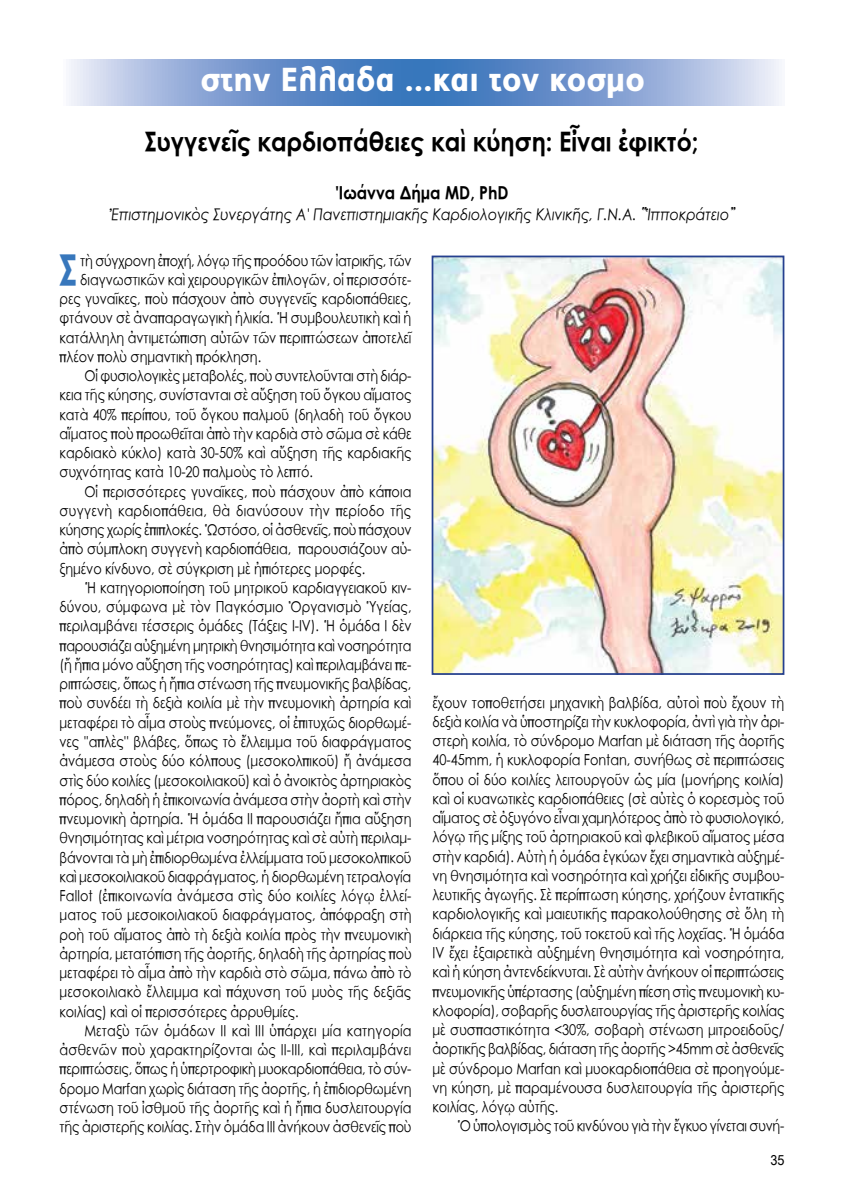
<style>
.page{position:relative;width:844px;height:1191px;background:#fff}
.page>*{position:absolute;margin:0;border:0;box-sizing:border-box;transform-origin:0 0}
.t1{font:41.65px "SK Century Gothic Pol Uni W Bold";color:#3777bc;scale:.86 1}
.t2{font:900 33.25px "PF Catalog";color:#fff;scale:.9 1}
.t3{font:26.25px "SK Century Gothic Pol Uni W Bold";color:#000;scale:.9 1}
.t4{font:17.5px "SK Century Gothic Pol Uni W Bold";color:#000;scale:.9 1}
.t5{font:15.75px "SK Century Gothic Pol Uni W Italic";color:#000;scale:.9 1}
.t6{font:14.88px/19.2px "SK Century Gothic Pol Uni W";letter-spacing:-.005em;color:#000;text-align:justify;scale:.86 1}
.t7{font:14.88px "SK Century Gothic Pol Uni W";letter-spacing:.015em;color:#000;scale:.86 1}
.t8{font:14px "Arial Unicode MS";color:#000;scale:.9 1}
</style>
<div class="page">
<svg style="left:69px;top:60px;width:713px;height:46px;background:#80a1d2"></svg>
<img style="left:434px;top:258px;width:347px;height:414px">
<div style="left:431px;top:255px;width:353px;height:420px;border:2px solid #25408f"></div>
<h2 class="t2" style="left:200px;top:60px;width:495px">στην Ελλαδα ...και τον κοσμο</h2>
<h3 class="t3" style="left:145px;top:122px;width:616px">Συγγενεῖς καρδιοπάθειες καὶ κύηση: Εἶναι ἐφικτό;</h3>
<p class="t4" style="left:335px;top:179px;width:194px">'Iωάννα Δήμα MD, PhD</p>
<p class="t5" style="left:109px;top:203px;width:695px">Ἐπιστημoνικὸς Συνεργάτης A' Πανεπιστημιακῆς Καρδιολογικῆς Κλινικῆς, Γ.Ν.Α. ῾῾Ἱπποκράτειο᾽᾽</p>
<h1 class="t1" style="left:59px;top:238px;width:22px">Σ</h1>
<p class="t6" style="left:80px;top:251px;width:386px">τὴ σύγχρονη ἐποχή, λόγῳ τῆς προόδου τῶν ἰατρικῆς, τῶν</p>
<p class="t6" style="left:80px;top:270px;width:386px">διαγνωστικῶν καὶ χειρουργικῶν ἐπιλογῶν, οἱ περισσότε-</p>
<p class="t6" style="left:60px;top:289px;width:410px">ρες γυναῖκες, ποὺ πάσχουν ἀπὸ συγγενεῖς καρδιοπάθειες,</p>
<p class="t6" style="left:60px;top:308px;width:410px">φτάνουν σὲ ἀναπαραγωγικὴ ἡλικία. Ἡ συμβουλευτικὴ καὶ ἡ</p>
<p class="t6" style="left:60px;top:328px;width:410px">κατάλληλη ἀντιμετώπιση αὐτῶν τῶν περιπτώσεων ἀποτελεῖ</p>
<p class="t6" style="left:60px;top:347px;width:236px">πλέον πολὺ σημαντικὴ πρόκληση.</p>
<p class="t6" style="left:84px;top:366px;width:382px">Οἱ φυσιολογικὲς μεταβολές, ποὺ συντελοῦνται στὴ διάρ-</p>
<p class="t6" style="left:60px;top:385px;width:410px">κεια τῆς κύησης, συνίστανται σὲ αὔξηση τοῦ ὄγκου αἵματος</p>
<p class="t6" style="left:60px;top:405px;width:410px">κατὰ 40% περίπου, τοῦ ὄγκου παλμοῦ (δηλαδὴ τοῦ ὄγκου</p>
<p class="t6" style="left:60px;top:424px;width:410px">αἵματος ποὺ προωθεῖται ἀπὸ τὴν καρδιὰ στὸ σῶμα σὲ κάθε</p>
<p class="t6" style="left:60px;top:443px;width:410px">καρδιακὸ κύκλο) κατὰ 30-50% καὶ αὔξηση τῆς καρδιακῆς</p>
<p class="t6" style="left:60px;top:462px;width:296px">συχνότητας κατὰ 10-20 παλμοὺς τὸ λεπτό.</p>
<p class="t6" style="left:84px;top:482px;width:382px">Οἱ περισσότερες γυναῖκες, ποὺ πάσχουν ἀπὸ κάποια</p>
<p class="t7" style="left:60px;top:502px;width:410px">συγγενὴ καρδιοπάθεια, θὰ διανύσουν τὴν περίοδο τῆς</p>
<p class="t6" style="left:60px;top:520px;width:411px">κύησης χωρίς ἐπιπλοκές. Ὡστόσο, οἱ ἀσθενεῖς, ποὺ πάσχουν</p>
<p class="t6" style="left:60px;top:539px;width:410px">ἀπὸ σύμπλοκη συγγενὴ καρδιοπάθεια, παρουσιάζουν αὐ-</p>
<p class="t6" style="left:60px;top:559px;width:357px">ξημένο κίνδυνο, σὲ σύγκριση μὲ ἠπιότερες μορφές.</p>
<p class="t6" style="left:84px;top:578px;width:382px">Ἡ κατηγοριοποίηση τοῦ μητρικοῦ καρδιαγγειακοῦ κιν-</p>
<p class="t6" style="left:60px;top:597px;width:410px">δύνου, σύμφωνα μὲ τὸν Παγκόσμιο Ὀργανισμὸ Ὑγείας,</p>
<p class="t6" style="left:60px;top:616px;width:410px">περιλαμβάνει τέσσερις ὁμάδες (Τάξεις I-IV). Ἡ ὁμάδα I δὲν</p>
<p class="t6" style="left:60px;top:636px;width:410px">παρουσιάζει αὐξημένη μητρικὴ θνησιμότητα καὶ νοσηρότητα</p>
<p class="t6" style="left:60px;top:655px;width:410px">(ἤ ἤπια μόνο αὔξηση τῆς νοσηρότητας) καὶ περιλαμβάνει πε-</p>
<p class="t6" style="left:60px;top:674px;width:410px">ριπτώσεις, ὅπως ἡ ἤπια στένωση τῆς πνευμονικῆς βαλβίδας,</p>
<p class="t6" style="left:60px;top:693px;width:410px">ποὺ συνδέει τὴ δεξιὰ κοιλία μὲ τὴν πνευμονικὴ ἀρτηρία καὶ</p>
<p class="t6" style="left:60px;top:713px;width:410px">μεταφέρει τὸ αἷμα στοὺς πνεύμονες, οἱ ἐπιτυχῶς διορθωμέ-</p>
<p class="t6" style="left:60px;top:732px;width:410px">νες ''απλὲς'' βλάβες, ὅπως τὸ ἔλλειμμα τοῦ διαφράγματος</p>
<p class="t6" style="left:60px;top:751px;width:410px">ἀνάμεσα στοὺς δύο κόλπους (μεσοκολπικοῦ) ἤ ἀνάμεσα</p>
<p class="t6" style="left:60px;top:770px;width:410px">στὶς δύο κοιλίες (μεσοκοιλιακοῦ) καὶ ὁ ἀνοικτὸς ἀρτηριακὸς</p>
<p class="t6" style="left:60px;top:790px;width:410px">πόρος, δηλαδὴ ἡ ἐπικοινωνία ἀνάμεσα στὴν ἀορτὴ καὶ στὴν</p>
<p class="t6" style="left:60px;top:809px;width:410px">πνευμονικὴ ἀρτηρία. Ἡ ὁμάδα ΙΙ παρουσιάζει ἤπια αὔξηση</p>
<p class="t6" style="left:60px;top:828px;width:410px">θνησιμότητας καὶ μέτρια νοσηρότητας καὶ σὲ αὐτὴ περιλαμ-</p>
<p class="t6" style="left:60px;top:847px;width:410px">βάνονται τὰ μὴ ἐπιδιορθωμένα ἐλλείμματα τοῦ μεσοκολπικοῦ</p>
<p class="t6" style="left:60px;top:867px;width:410px">καὶ μεσοκοιλιακοῦ διαφράγματος, ἡ διορθωμένη τετραλογία</p>
<p class="t6" style="left:60px;top:886px;width:410px">Fallot (ἐπικοινωνία ἀνάμεσα στὶς δύο κοιλίες λόγῳ ἐλλεί-</p>
<p class="t6" style="left:60px;top:905px;width:410px">ματος τοῦ μεσοικοιλιακοῦ διαφράγματος, ἀπόφραξη στὴ</p>
<p class="t6" style="left:60px;top:924px;width:410px">ροὴ τοῦ αἵματος ἀπὸ τὴ δεξιὰ κοιλία πρὸς τὴν πνευμονικὴ</p>
<p class="t6" style="left:60px;top:944px;width:411px">ἀρτηρία, μετατόπιση τῆς ἀορτῆς, δηλαδὴ τῆς ἀρτηρίας ποὺ</p>
<p class="t6" style="left:60px;top:963px;width:410px">μεταφέρει τὸ αἷμα ἀπὸ τὴν καρδιὰ στὸ σῶμα, πάνω ἀπὸ τὸ</p>
<p class="t6" style="left:60px;top:982px;width:410px">μεσοκοιλιακὸ ἔλλειμμα καὶ πάχυνση τοῦ μυὸς τῆς δεξιᾶς</p>
<p class="t6" style="left:60px;top:1001px;width:279px">κοιλίας) καὶ οἱ περισσότερες ἀρρυθμίες.</p>
<p class="t6" style="left:84px;top:1021px;width:382px">Μεταξὺ τῶν ὁμάδων ΙΙ καὶ ΙΙΙ ὑπάρχει μία κατηγορία</p>
<p class="t6" style="left:60px;top:1040px;width:410px">ἀσθενῶν ποὺ χαρακτηρίζονται ὡς ΙΙ-ΙΙΙ, καὶ περιλαμβάνει</p>
<p class="t6" style="left:60px;top:1059px;width:410px">περιπτώσεις, ὅπως ἡ ὑπερτροφικὴ μυοκαρδιοπάθεια, τὸ σύν-</p>
<p class="t6" style="left:60px;top:1078px;width:410px">δρομο Marfan χωρὶς διάταση τῆς ἀορτῆς, ἡ ἐπιδιορθωμένη</p>
<p class="t6" style="left:60px;top:1098px;width:410px">στένωση τοῦ ἰσθμοῦ τῆς ἀορτῆς καὶ ἡ ἤπια δυσλειτουργία</p>
<p class="t6" style="left:60px;top:1117px;width:410px">τῆς ἀριστερῆς κοιλίας. Στὴν ὁμάδα ΙΙΙ ἀνήκουν ἀσθενεῖς ποὺ</p>
<p class="t6" style="left:432px;top:693px;width:410px">ἔχουν τοποθετήσει μηχανικὴ βαλβίδα, αὐτοὶ ποὺ ἔχουν τὴ δεξιὰ κοιλία νὰ ὑποστηρίζει τὴν κυκλοφορία, ἀντὶ γιὰ τὴν ἀρι&shy;στερὴ κοιλία, τὸ σύνδρομο Marfan μὲ διάταση τῆς ἀορτῆς 40-45mm, ἡ κυκλοφορία Fontan, συνήθως σὲ περιπτώσεις ὅπου οἱ δύο κοιλίες λειτουργοῦν ὡς μία (μονήρης κοιλία) καὶ οἱ κυανωτικὲς καρδιοπάθειες (σὲ αὐτὲς ὁ κορεσμὸς τοῦ αἵματος σὲ ὀξυγόνο εἶναι χαμηλότερος ἀπὸ τὸ φυσιολογικό, λόγῳ τῆς μίξης τοῦ ἀρτηριακοῦ καὶ φλεβικοῦ αἵματος μέσα στὴν καρδιά). Αὐτὴ ἡ ὁμάδα ἐγκύων ἔχει σημαντικὰ αὐξημέ&shy;νη θνησιμότητα καὶ νοσηρότητα καὶ χρήζει εἰδικῆς συμβου&shy;λευτικῆς ἀγωγῆς. Σὲ περίπτωση κύησης, χρήζουν ἐντατικῆς καρδιολογικῆς καὶ μαιευτικῆς παρακολούθησης σὲ ὅλη τὴ διάρκεια τῆς κύησης, τοῦ τοκετοῦ καὶ τῆς λοχεῖας. Ἡ ὁμάδα IV ἔχει ἐξαιρετικὰ αὐξημένη θνησιμότητα καὶ νοσηρότητα, καὶ ἡ κύηση ἀντενδείκνυται. Σὲ αὐτὴν ἀνήκουν οἱ περιπτώσεις πνευμονικῆς ὑπέρτασης (αὐξημένη πίεση στὶς πνευμονικὴ κυ&shy;κλοφορία), σοβαρῆς δυσλειτουργίας τῆς ἀριστερῆς κοιλίας μὲ συσπαστικότητα &lt;30%, σοβαρὴ στένωση μιτροειδοῦς/ ἀορτικῆς βαλβίδας, διάταση τῆς ἀορτῆς &gt;45mm σὲ ἀσθενεῖς μὲ σύνδρομο Marfan καὶ μυοκαρδιοπάθεια σὲ προηγούμε&shy;νη κύηση, μὲ παραμένουσα δυσλειτουργία τῆς ἀριστερῆς κοιλίας, λόγῳ αὐτῆς.</p>
<p class="t6" style="left:457px;top:1116px;width:382px">Ὁ ὑπολογισμὸς τοῦ κινδύνου γιὰ τὴν ἔγκυο γίνεται συνή-</p>
<p class="t8" style="left:770px;top:1149px;width:17px">35</p>
</div>
